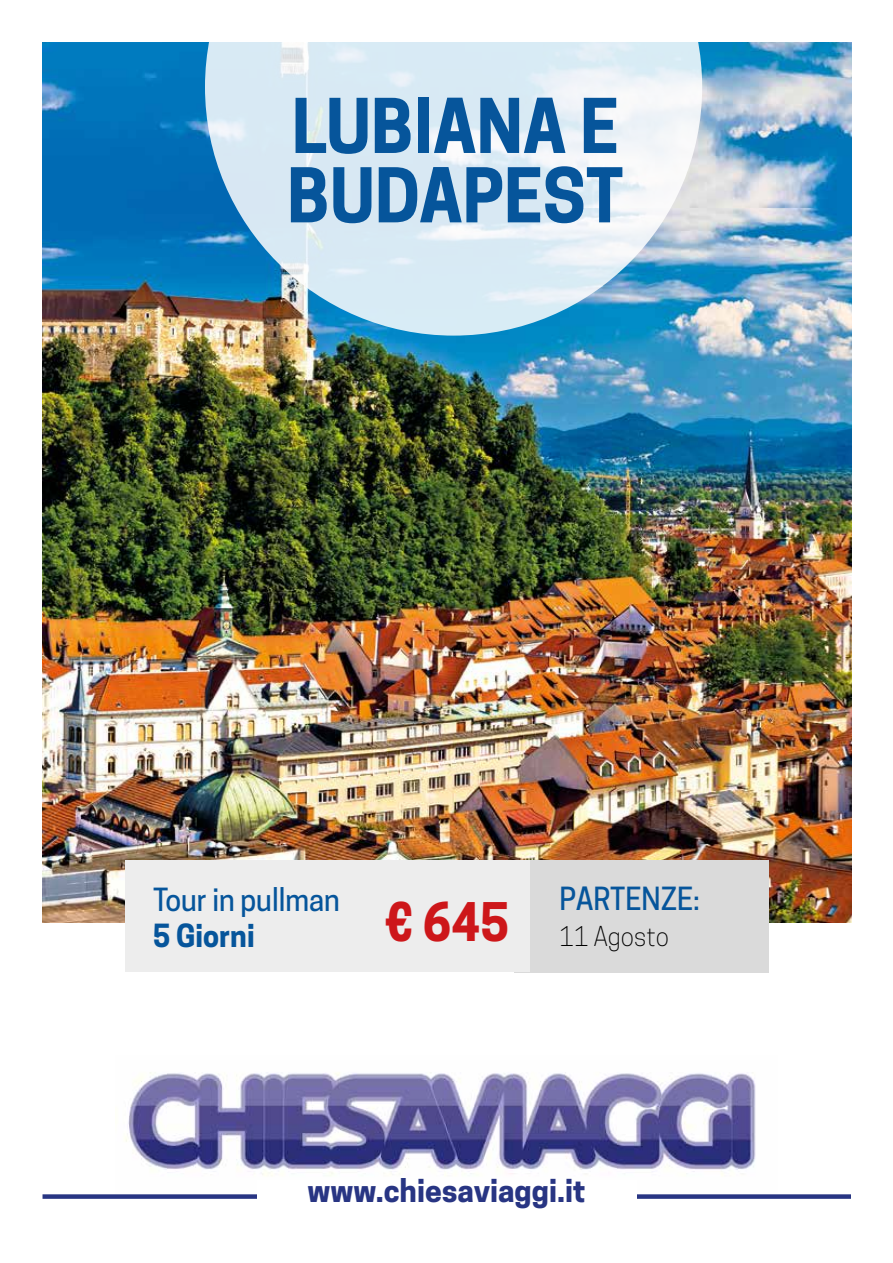
<style>
.page{position:relative;width:893px;height:1263px;background:#fff}
.page>*{position:absolute;margin:0;border:0;box-sizing:border-box;transform-origin:0 0}
.t1{font:700 70.65px/69.3px "Cooper Hewitt";color:#06559b;scale:.96 1}
.t2{font:700 49.95px "Cooper Hewitt";color:#cd171a;scale:.96 1}
.t3{font:500 30px "Cooper Hewitt";color:#06559b;scale:.96 1}
.t4{font:700 30px "Cooper Hewitt";color:#283583}
.t5{font:700 30px "Cooper Hewitt";color:#06559b;scale:.96 1}
.t6{font:300 25.5px "Cooper Hewitt";color:#000;scale:.96 1}
</style>
<div class="page">
<img style="left:43px;top:43px;width:808px;height:880px">
<svg style="left:205px;top:42px;width:497px;height:294px;background:#c4dcea"></svg>
<img style="left:125px;top:1072px;width:631px;height:104px">
<div style="left:43px;top:1194px;width:808px;height:5px;background:#283583"></div>
<div style="left:257px;top:1179px;width:380px;height:41px;background:#fff"></div>
<div style="left:514px;top:860px;width:255px;height:113px;background:#dadada"></div>
<div style="left:125px;top:860px;width:405px;height:111px;background:#ededed"></div>
<h1 class="t1" style="left:287px;top:92px;width:352px">LUBIANA E<br>BUDAPEST</h1>
<p class="t3" style="left:153px;top:882px;width:196px">Tour in pullman</p>
<p class="t5" style="left:153px;top:918px;width:107px">5 Giorni</p>
<h2 class="t2" style="left:385px;top:893px;width:131px">€ 645</h2>
<p class="t3" style="left:559px;top:881px;width:148px">PARTENZE:</p>
<p class="t6" style="left:559px;top:921px;width:116px">11 Agosto</p>
<p class="t4" style="left:308px;top:1173px;width:280px">www.chiesaviaggi.it</p>
</div>
